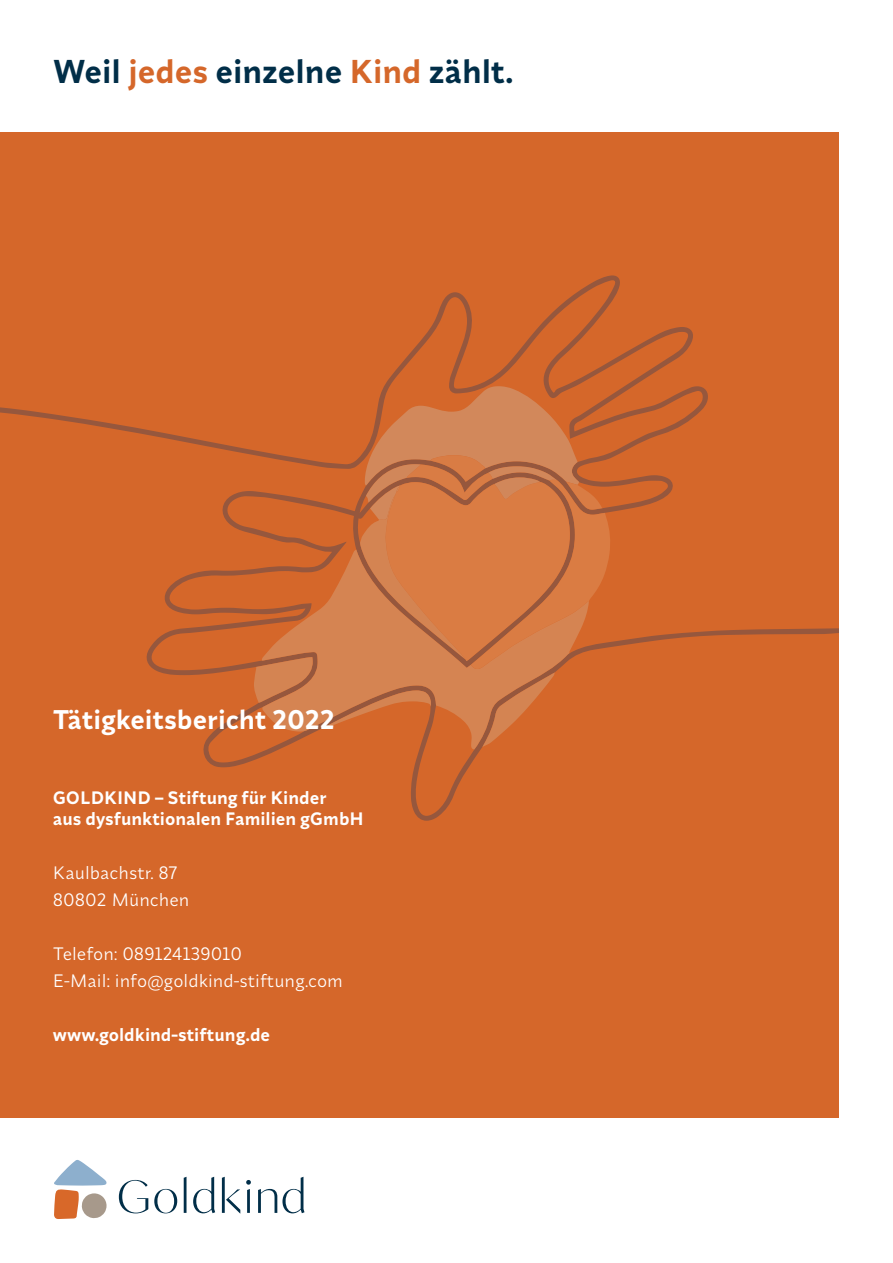
<style>
.page{position:relative;width:893px;height:1263px;background:#fff}
.page>*{position:absolute;margin:0;border:0;box-sizing:border-box;transform-origin:0 0}
.t1{font:600 33px "Synonym";color:#012e48}
.t2{font:600 27px "Synonym";color:#fff}
.t3{font:600 18px/21px "Synonym";color:#fff}
.t4{font:18px/27px "Synonym";color:#fff}
.s1{color:#d5672a}
</style>
<div class="page">
<svg style="left:119px;top:1180px;width:29px;height:33px"></svg>
<svg style="left:154px;top:1189px;width:23px;height:24px"></svg>
<svg style="left:184px;top:1177px;width:3px;height:36px"></svg>
<svg style="left:193px;top:1177px;width:22px;height:36px"></svg>
<svg style="left:222px;top:1177px;width:18px;height:36px"></svg>
<svg style="left:246px;top:1180px;width:5px;height:33px"></svg>
<svg style="left:258px;top:1177px;width:46px;height:36px"></svg>
<svg style="left:54px;top:1160px;width:53px;height:59px"></svg>
<div style="left:0;top:132px;width:839px;height:986px;background:#d5672a"></div>
<svg style="left:0;top:275px;width:839px;height:546px"></svg>
<svg style="left:262px;top:549px;width:327px;height:200px"></svg>
<svg style="left:254px;top:657px;width:59px;height:46px;background:#c97a4c"></svg>
<svg style="left:325px;top:386px;width:286px;height:361px"></svg>
<h1 class="t1" style="left:53px;top:50px;width:462px">Weil <span class="s1">jedes</span> einzelne <span class="s1">Kind</span> zählt.</h1>
<h2 class="t2" style="left:53px;top:702px;width:283px">Tätigkeitsbericht 2022</h2>
<p class="t3" style="left:53px;top:787px;width:312px">GOLDKIND – Stiftung für Kinder<br>aus dysfunktionalen Familien gGmbH</p>
<p class="t4" style="left:53px;top:859px;width:138px">Kaulbachstr. 87<br>80802 München</p>
<p class="t4" style="left:53px;top:940px;width:292px">Telefon: 089124139010<br>E-Mail: info@goldkind-stiftung.com</p>
<p class="t3" style="left:53px;top:1024px;width:219px">www.goldkind-stiftung.de</p>
</div>
